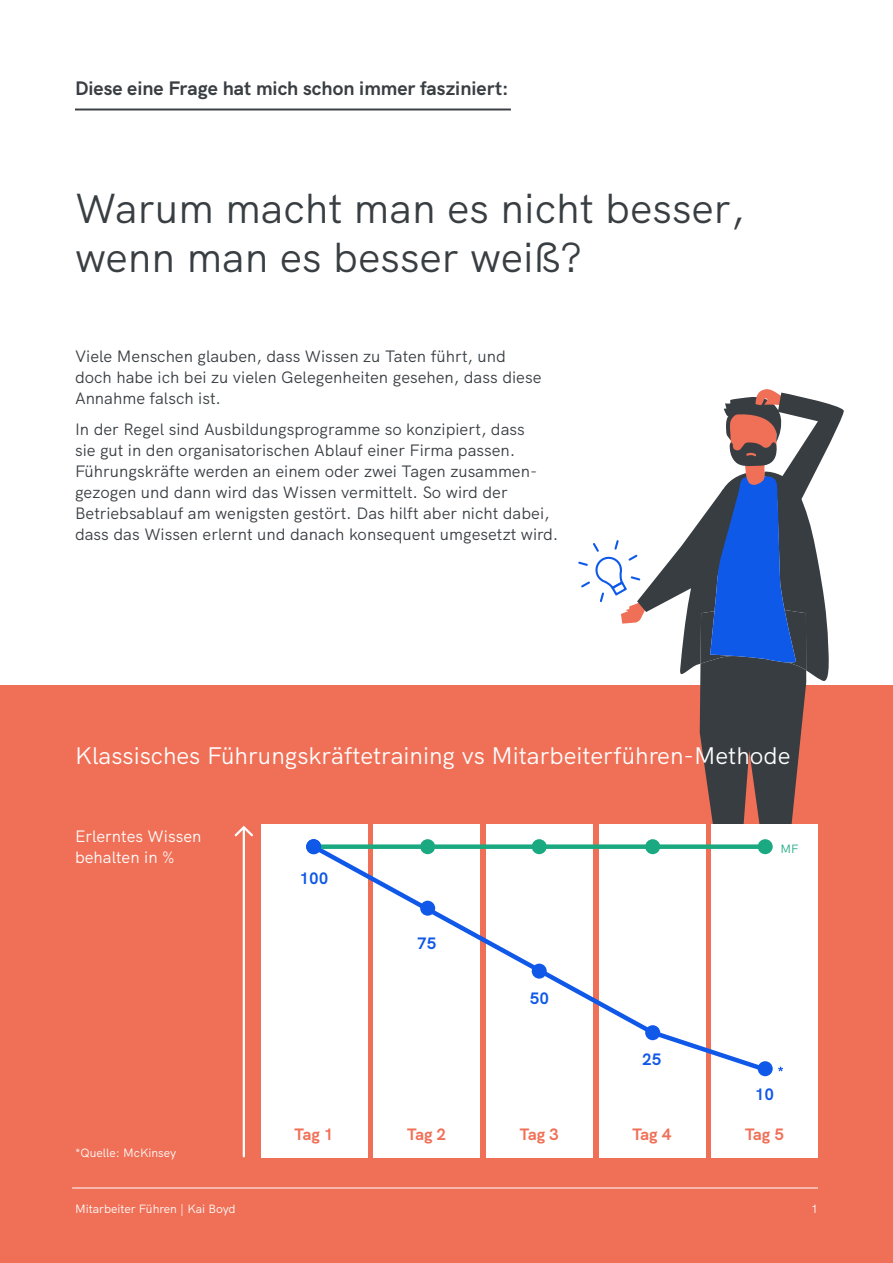
<style>
.page{position:relative;width:893px;height:1263px;background:#fff}
.page>*{position:absolute;margin:0;border:0;box-sizing:border-box;transform-origin:0 0}
.t1{font:42px/49.5px "HK Grotesk";color:#393e42}
.t2{font:24px "HK Grotesk";color:#fff}
.t3{font:700 19.5px "HK Grotesk";color:#393e42}
.t4{font:16.5px/21px "HK Grotesk";color:#393e42}
.t5{font:16.5px/21px "HK Grotesk";color:#fff}
.t6{font:700 16.5px "HK Grotesk";letter-spacing:-.045em;color:#f07057}
.t7{font:700 16.5px "HK Grotesk";color:#1058e8}
.t8{font:12px "HK Grotesk";color:#fff}
.t9{font:12px "HK Grotesk";color:#1ba981}
</style>
<div class="page">
<div style="left:0;top:686px;width:893px;height:577px;background:#f07057"></div>
<hr style="left:243px;top:828px;width:2px;height:328px;background:#fff">
<svg style="left:234px;top:825px;width:19px;height:13px"></svg>
<div style="left:261px;top:824px;width:106px;height:333px;background:#fff"></div>
<div style="left:373px;top:824px;width:107px;height:333px;background:#fff"></div>
<div style="left:486px;top:824px;width:107px;height:333px;background:#fff"></div>
<div style="left:599px;top:824px;width:106px;height:333px;background:#fff"></div>
<div style="left:711px;top:824px;width:107px;height:333px;background:#fff"></div>
<svg style="left:309px;top:841px;width:454px;height:234px"></svg>
<div style="left:420px;top:901px;width:15px;height:15px;background:#1058e8;border-radius:50%"></div>
<div style="left:532px;top:964px;width:15px;height:15px;background:#1058e8;border-radius:50%"></div>
<div style="left:645px;top:1025px;width:15px;height:15px;background:#1058e8;border-radius:50%"></div>
<div style="left:758px;top:1061px;width:15px;height:15px;background:#1058e8;border-radius:50%"></div>
<hr style="left:75px;top:109px;width:436px;height:1px;background:#393e42">
<svg style="left:578px;top:389px;width:267px;height:512px"></svg>
<hr style="left:72px;top:1188px;width:746px;height:1px;background:#fff">
<svg style="left:778px;top:1067px;width:5px;height:4px"></svg>
<div style="left:420px;top:839px;width:15px;height:15px;background:#1ba981;border-radius:50%"></div>
<div style="left:532px;top:839px;width:15px;height:15px;background:#1ba981;border-radius:50%"></div>
<div style="left:645px;top:839px;width:15px;height:15px;background:#1ba981;border-radius:50%"></div>
<div style="left:758px;top:839px;width:15px;height:15px;background:#1ba981;border-radius:50%"></div>
<div style="left:314px;top:844px;width:451px;height:5px;background:#1ba981"></div>
<div style="left:306px;top:839px;width:15px;height:15px;background:#1058e8;border-radius:50%"></div>
<p class="t3" style="left:75px;top:73px;width:435px">Diese eine Frage hat mich schon immer fasziniert:</p>
<h1 class="t1" style="left:75px;top:180px;width:671px">Warum macht man es nicht besser, wenn man es besser weiß?</h1>
<p class="t4" style="left:75px;top:344px;width:468px">Viele Menschen glauben, dass Wissen zu Taten führt, und doch habe ich bei zu vielen Gelegenheiten gesehen, dass diese<br>Annahme falsch ist.</p>
<p class="t4" style="left:75px;top:417px;width:485px">In der Regel sind Ausbildungsprogramme so konzipiert, dass<br>sie gut in den organisatorischen Ablauf einer Firma passen.<br>Führungskräfte werden an einem oder zwei Tagen zusammen&shy;gezogen und dann wird das Wissen vermittelt. So wird der Betriebsablauf am wenigsten gestört. Das hilft aber nicht dabei, dass das Wissen erlernt und danach konsequent umgesetzt wird.</p>
<h2 class="t2" style="left:75px;top:737px;width:717px">Klassisches Führungskräftetraining vs Mitarbeiterführen-Methode</h2>
<p class="t5" style="left:75px;top:824px;width:128px">Erlerntes Wissen behalten in %</p>
<p class="t8" style="left:75px;top:1144px;width:103px">*Quelle: McKinsey</p>
<p class="t7" style="left:300px;top:865px;width:31px">100</p>
<p class="t7" style="left:417px;top:931px;width:21px">75</p>
<p class="t7" style="left:530px;top:986px;width:21px">50</p>
<p class="t7" style="left:642px;top:1047px;width:21px">25</p>
<p class="t9" style="left:781px;top:839px;width:20px">MF</p>
<p class="t7" style="left:755px;top:1081px;width:21px">10</p>
<p class="t6" style="left:295px;top:1121px;width:40px">Tag 1</p>
<p class="t6" style="left:407px;top:1121px;width:40px">Tag 2</p>
<p class="t6" style="left:520px;top:1121px;width:40px">Tag 3</p>
<p class="t6" style="left:632px;top:1121px;width:40px">Tag 4</p>
<p class="t6" style="left:745px;top:1121px;width:40px">Tag 5</p>
<p class="t8" style="left:75px;top:1199px;width:162px">Mitarbeiter Führen | Kai Boyd</p>
<p class="t8" style="left:811px;top:1199px;width:8px">1</p>
</div>
